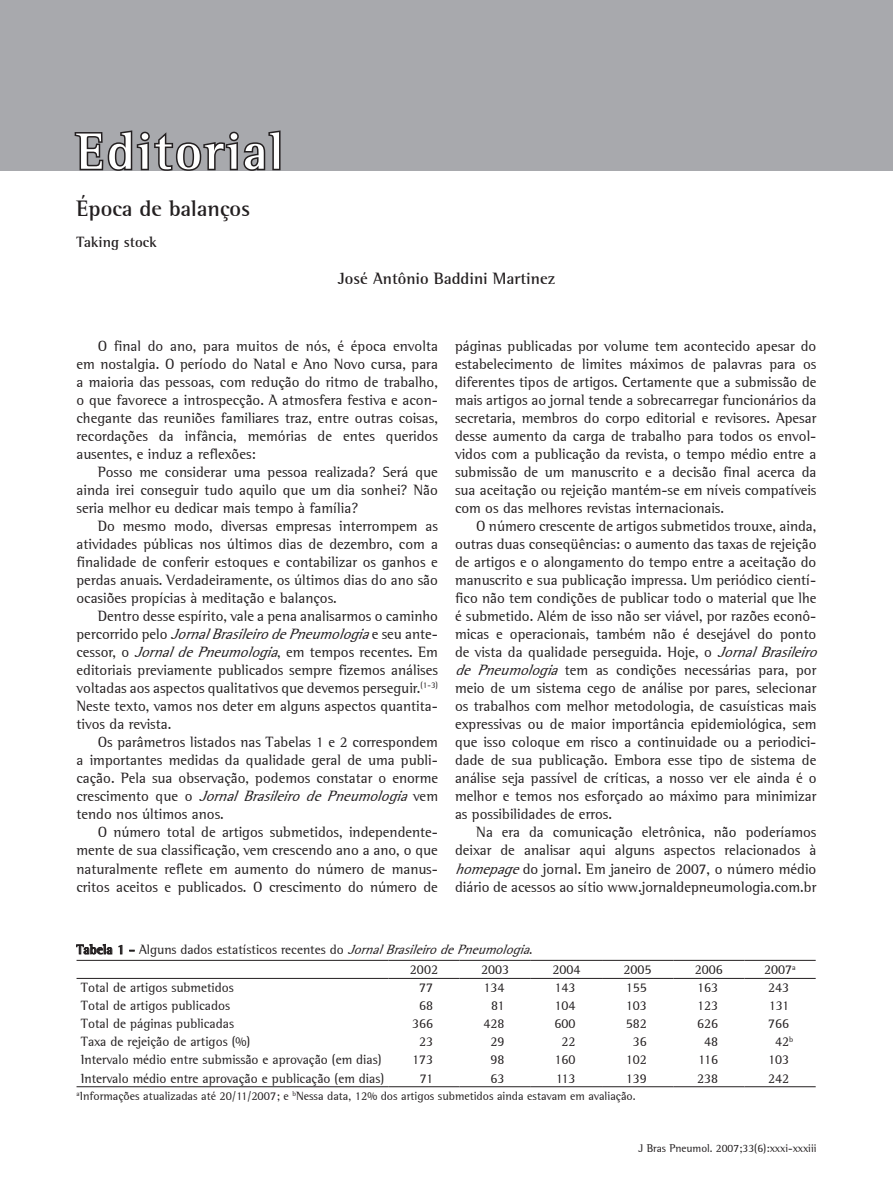
<style>
.page{position:relative;width:893px;height:1191px;background:#fff}
.page>*{position:absolute;margin:0;border:0;box-sizing:border-box;transform-origin:0 0}
.capítulo{font:700 51.75px "Libre Semi Serif S Si";letter-spacing:.05em;color:#fff}
.título___1o_idioma{font:700 22.5px "Libre Semi Serif S Si";color:#231f20}
.autores{font:700 16.5px "Libre Semi Serif S Si";color:#231f20}
.corpo{font:15px/18px "Libre Semi Serif S Si";color:#231f20;text-align:justify}
.título___2o_idioma{font:700 15px "Libre Semi Serif S Si";color:#231f20}
.corpo_tabela{font:13.5px "Libre Semi Serif S Si";color:#231f20}
.legenda___fig-table{font:13.5px "Libre Semi Serif S Si";color:#231f20}
.notas{font:12px "Libre Semi Serif S Si";color:#231f20}
.rodapé{font:11.25px "Libre Semi Serif S Si";color:#231f20}
.s1{font-style:italic}
.s2{font-weight:700}
</style>
<div class="page">
<div style="left:0;top:0;width:893px;height:170px;background:#a8a9ad"></div>
<svg style="left:73px;top:130px;width:209px;height:41px"></svg>
<svg style="left:76px;top:944px;width:36px;height:10px"></svg>
<svg style="left:119px;top:945px;width:3px;height:9px"></svg>
<hr style="left:77px;top:1086px;width:311px;height:1px;background:#231f20">
<hr style="left:388px;top:1086px;width:72px;height:1px;background:#231f20">
<hr style="left:460px;top:1086px;width:71px;height:1px;background:#231f20">
<hr style="left:531px;top:1086px;width:71px;height:1px;background:#231f20">
<hr style="left:602px;top:1086px;width:71px;height:1px;background:#231f20">
<hr style="left:673px;top:1086px;width:71px;height:1px;background:#231f20">
<hr style="left:744px;top:1086px;width:72px;height:1px;background:#231f20">
<hr style="left:77px;top:960px;width:311px;height:1px;background:#231f20">
<hr style="left:388px;top:960px;width:72px;height:1px;background:#231f20">
<hr style="left:460px;top:960px;width:71px;height:1px;background:#231f20">
<hr style="left:531px;top:960px;width:71px;height:1px;background:#231f20">
<hr style="left:602px;top:960px;width:71px;height:1px;background:#231f20">
<hr style="left:673px;top:960px;width:71px;height:1px;background:#231f20">
<hr style="left:744px;top:960px;width:72px;height:1px;background:#231f20">
<hr style="left:77px;top:978px;width:311px;height:1px;background:#231f20">
<hr style="left:388px;top:978px;width:72px;height:1px;background:#231f20">
<hr style="left:460px;top:978px;width:71px;height:1px;background:#231f20">
<hr style="left:531px;top:978px;width:71px;height:1px;background:#231f20">
<hr style="left:602px;top:978px;width:71px;height:1px;background:#231f20">
<hr style="left:673px;top:978px;width:71px;height:1px;background:#231f20">
<hr style="left:744px;top:978px;width:72px;height:1px;background:#231f20">
<p class="capítulo" style="left:77px;top:120px;width:208px">Editorial</p>
<p class="título___1o_idioma" style="left:77px;top:195px;width:175px">Época de balanços</p>
<p class="título___2o_idioma" style="left:77px;top:233px;width:82px">Taking stock</p>
<p class="autores" style="left:338px;top:268px;width:219px">José Antônio Baddini Martinez</p>
<p class="corpo" style="left:77px;top:337px;width:363px;text-indent:21px">O final do ano, para muitos de nós, é época envolta em nostalgia. O período do Natal e Ano Novo cursa, para a maioria das pessoas, com redução do ritmo de trabalho, o que favorece a introspecção. A atmosfera festiva e acon&shy;chegante das reuniões familiares traz, entre outras coisas, recordações da infância, memórias de entes queridos ausentes, e induz a reflexões:</p>
<p class="corpo" style="left:77px;top:463px;width:363px;text-indent:21px">Posso me considerar uma pessoa realizada? Será que ainda irei conseguir tudo aquilo que um dia sonhei? Não seria melhor eu dedicar mais tempo à família?</p>
<p class="corpo" style="left:77px;top:517px;width:363px;text-indent:21px">Do mesmo modo, diversas empresas interrompem as atividades públicas nos últimos dias de dezembro, com a finalidade de conferir estoques e contabilizar os ganhos e perdas anuais. Verdadeiramente, os últimos dias do ano são ocasiões propícias à meditação e balanços.</p>
<p class="corpo" style="left:77px;top:607px;width:363px;text-indent:21px">Dentro desse espírito, vale a pena analisarmos o caminho p e r c o r r i d o p e l o <span class="s1">JornalBrasileirodePneumologia</span>e s e u a n t e - cessor, o <span class="s1">JornaldePneumologia</span>, em tempos recentes. Em editoriais previamente publicados sempre fizemos análises voltadas aos aspectos qualitativos que devemos perseguir.<sup>(1-3)<br></sup>Neste texto, vamos nos deter em alguns aspectos quantita&shy;tivos da revista.</p>
<p class="corpo" style="left:77px;top:733px;width:363px;text-indent:21px">Os parâmetros listados nas Tabelas 1 e 2 correspondem a importantes medidas da qualidade geral de uma publi&shy;cação. Pela sua observação, podemos constatar o enorme c r e s c i m e n t o q u e o <span class="s1">JornalBrasileirodePneumologia</span>v e m tendo nos últimos anos.</p>
<p class="corpo" style="left:77px;top:823px;width:363px;text-indent:21px">O número total de artigos submetidos, independente&shy;mente de sua classificação, vem crescendo ano a ano, o que naturalmente reflete em aumento do número de manus&shy;critos aceitos e publicados. O crescimento do número de</p>
<p class="corpo" style="left:455px;top:337px;width:363px">páginas publicadas por volume tem acontecido apesar do estabelecimento de limites máximos de palavras para os diferentes tipos de artigos. Certamente que a submissão de mais artigos ao jornal tende a sobrecarregar funcionários da secretaria, membros do corpo editorial e revisores. Apesar desse aumento da carga de trabalho para todos os envol&shy;vidos com a publicação da revista, o tempo médio entre a submissão de um manuscrito e a decisão final acerca da sua aceitação ou rejeição mantém-se em níveis compatíveis com os das melhores revistas internacionais.</p>
<p class="corpo" style="left:455px;top:517px;width:369px;text-align:left;text-indent:21px">O número crescente de artigos submetidos trouxe, ainda, outras duas conseqüências: o aumento das taxas de rejeição de artigos e o alongamento do tempo entre a aceitação do manuscrito e sua publicação impressa. Um periódico cientí&shy;fico não tem condições de publicar todo o material que lhe é submetido. Além de isso não ser viável, por razões econô&shy;micas e operacionais, também não é desejável do ponto de vista da qualidade perseguida. Hoje, o <span class="s1">JornalBrasileiro de Pneumologia</span> tem as condições necessárias para, por meio de um sistema cego de análise por pares, selecionar os trabalhos com melhor metodologia, de casuísticas mais expressivas ou de maior importância epidemiológica, sem que isso coloque em risco a continuidade ou a periodici&shy;dade de sua publicação. Embora esse tipo de sistema de análise seja passível de críticas, a nosso ver ele ainda é o melhor e temos nos esforçado ao máximo para minimizar as possibilidades de erros.</p>
<p class="corpo" style="left:455px;top:823px;width:363px;text-indent:21px">Na era da comunicação eletrônica, não poderíamos deixar de analisar aqui alguns aspectos relacionados à <span class="s1">homepage</span>do jornal. Em janeiro de 2007, o número médio diário de acessos ao sítio www.jornaldepneumologia.com.br</p>
<p class="legenda___fig-table" style="left:77px;top:941px;width:460px"><span class="s2">Tabela 1 -</span> Alguns dados estatísticos recentes do <span class="s1">JornalBrasileirodePneumologia</span>.</p>
<p class="corpo_tabela" style="left:410px;top:961px;width:30px">2002</p>
<p class="corpo_tabela" style="left:481px;top:961px;width:30px">2003</p>
<p class="corpo_tabela" style="left:552px;top:961px;width:30px">2004</p>
<p class="corpo_tabela" style="left:624px;top:961px;width:30px">2005</p>
<p class="corpo_tabela" style="left:695px;top:961px;width:30px">2006</p>
<p class="corpo_tabela" style="left:764px;top:961px;width:33px">2007<sup>a</sup></p>
<p class="corpo_tabela" style="left:81px;top:979px;width:155px">Total de artigos submetidos</p>
<p class="corpo_tabela" style="left:419px;top:979px;width:16px">77</p>
<p class="corpo_tabela" style="left:483px;top:979px;width:23px">134</p>
<p class="corpo_tabela" style="left:555px;top:979px;width:23px">143</p>
<p class="corpo_tabela" style="left:626px;top:979px;width:23px">155</p>
<p class="corpo_tabela" style="left:697px;top:979px;width:23px">163</p>
<p class="corpo_tabela" style="left:768px;top:979px;width:23px">243</p>
<p class="corpo_tabela" style="left:81px;top:997px;width:151px">Total de artigos publicados</p>
<p class="corpo_tabela" style="left:419px;top:997px;width:16px">68</p>
<p class="corpo_tabela" style="left:491px;top:997px;width:15px">81</p>
<p class="corpo_tabela" style="left:555px;top:997px;width:23px">104</p>
<p class="corpo_tabela" style="left:626px;top:997px;width:23px">103</p>
<p class="corpo_tabela" style="left:697px;top:997px;width:23px">123</p>
<p class="corpo_tabela" style="left:769px;top:997px;width:22px">131</p>
<p class="corpo_tabela" style="left:81px;top:1015px;width:155px">Total de páginas publicadas</p>
<p class="corpo_tabela" style="left:412px;top:1015px;width:23px">366</p>
<p class="corpo_tabela" style="left:483px;top:1015px;width:23px">428</p>
<p class="corpo_tabela" style="left:555px;top:1015px;width:23px">600</p>
<p class="corpo_tabela" style="left:626px;top:1015px;width:23px">582</p>
<p class="corpo_tabela" style="left:697px;top:1015px;width:23px">626</p>
<p class="corpo_tabela" style="left:768px;top:1015px;width:23px">766</p>
<p class="corpo_tabela" style="left:81px;top:1033px;width:171px">Taxa de rejeição de artigos (%)</p>
<p class="corpo_tabela" style="left:419px;top:1033px;width:16px">23</p>
<p class="corpo_tabela" style="left:490px;top:1033px;width:16px">29</p>
<p class="corpo_tabela" style="left:562px;top:1033px;width:16px">22</p>
<p class="corpo_tabela" style="left:633px;top:1033px;width:16px">36</p>
<p class="corpo_tabela" style="left:704px;top:1033px;width:16px">48</p>
<p class="corpo_tabela" style="left:775px;top:1033px;width:20px">42<sup>b</sup></p>
<p class="corpo_tabela" style="left:81px;top:1052px;width:302px">Intervalo médio entre submissão e aprovação (em dias)</p>
<p class="corpo_tabela" style="left:412px;top:1052px;width:23px">173</p>
<p class="corpo_tabela" style="left:490px;top:1052px;width:16px">98</p>
<p class="corpo_tabela" style="left:555px;top:1052px;width:23px">160</p>
<p class="corpo_tabela" style="left:626px;top:1052px;width:23px">102</p>
<p class="corpo_tabela" style="left:698px;top:1052px;width:21px">116</p>
<p class="corpo_tabela" style="left:768px;top:1052px;width:23px">103</p>
<p class="corpo_tabela" style="left:81px;top:1070px;width:305px">Intervalo médio entre aprovação e publicação (em dias)</p>
<p class="corpo_tabela" style="left:420px;top:1070px;width:15px">71</p>
<p class="corpo_tabela" style="left:490px;top:1070px;width:16px">63</p>
<p class="corpo_tabela" style="left:556px;top:1070px;width:21px">113</p>
<p class="corpo_tabela" style="left:626px;top:1070px;width:23px">139</p>
<p class="corpo_tabela" style="left:697px;top:1070px;width:23px">238</p>
<p class="corpo_tabela" style="left:768px;top:1070px;width:23px">242</p>
<p class="notas" style="left:77px;top:1088px;width:561px"><sup>a</sup>Informações atualizadas até 20/11/2007; e <sup>b</sup>Nessa data, 12% dos artigos submetidos ainda estavam em avaliação.</p>
<p class="rodapé" style="left:639px;top:1141px;width:179px">J Bras Pneumol. 2007;33(6):xxxi-xxxiii</p>
</div>
